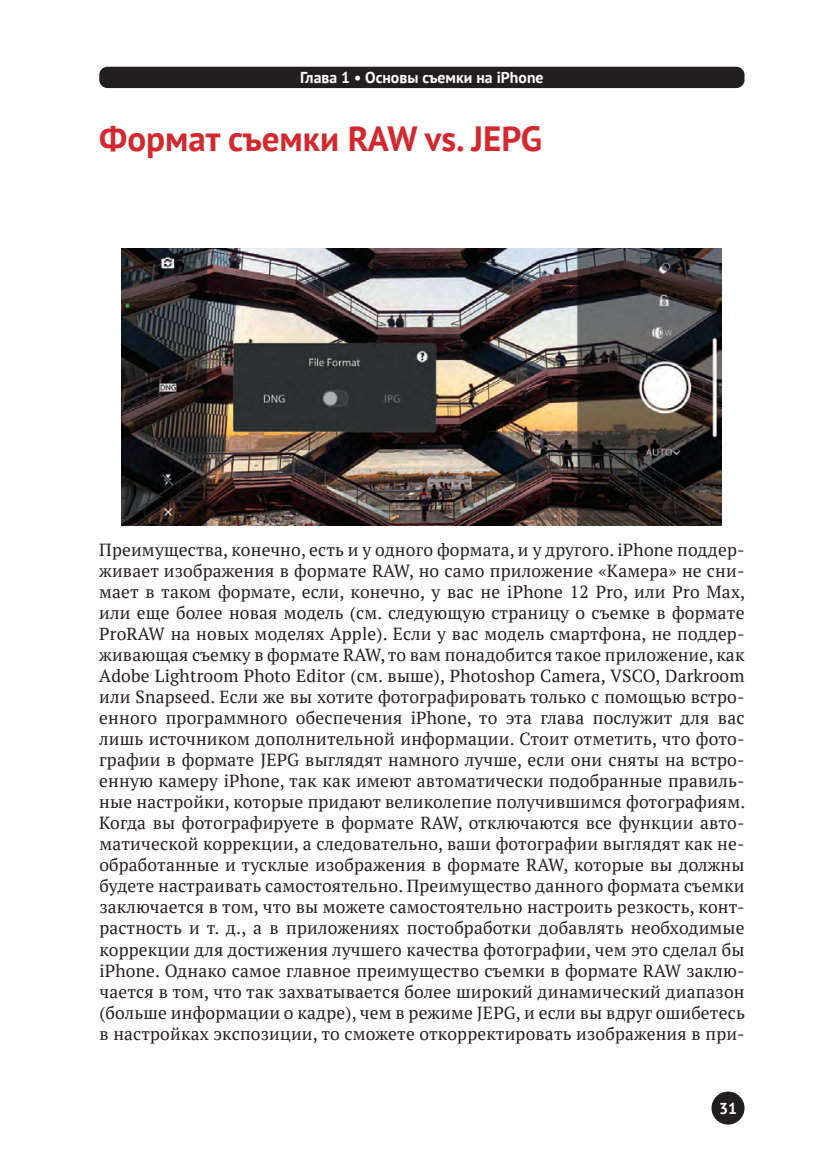
<style>
.page{position:relative;width:819px;height:1166px;background:#fff}
.page>*{position:absolute;margin:0;border:0;box-sizing:border-box;transform-origin:0 0}
.t1{font:700 35px "PT Sans";color:#d2282f}
.t2{font:17.5px/21px "PT Serif";letter-spacing:.01em;color:#231f20}
.t3{font:700 15.75px "PT Sans";color:#fff}
.t4{font:700 15.75px "PT Sans";color:#fff}
</style>
<div class="page">
<div style="left:99px;top:67px;width:645px;height:21px;background:#231f20;border-radius:8px"></div>
<div style="left:711px;top:1091px;width:33px;height:33px;background:#231f20;border-radius:50%"></div>
<img style="left:122px;top:248px;width:599px;height:277px">
<p class="t3" style="left:300px;top:68px;width:245px">Глава 1 • Основы съемки на iPhone</p>
<p class="t1" style="left:99px;top:116px;width:444px">Формат съемки RAW vs. JEPG</p>
<p class="t2" style="left:99px;top:539px;width:647px">Преимущества, конечно, есть и у одного формата, и у другого. iPhone поддер&shy;живает изображения в формате RAW, но само приложение «Камера» не сни&shy;мает в таком формате, если, конечно, у вас не iPhone 12 Pro, или Pro Max, или еще более новая модель (см. следующую страницу о съемке в формате ProRAW на новых моделях Apple). Если у вас модель смартфона, не поддер&shy;живающая съемку в формате RAW, то вам понадобится такое приложение, как Adobe Lightroom Photo Editor (см. выше), Photoshop Camera, VSCO, Darkroom или Snapseed. Если же вы хотите фотографировать только с помощью встро&shy;енного программного обеспечения iPhone, то эта глава послужит для вас лишь источником дополнительной информации. Стоит отметить, что фото&shy;графии в формате JEPG выглядят намного лучше, если они сняты на встро&shy;енную камеру iPhone, так как имеют автоматически подобранные правиль&shy;ные настройки, которые придают великолепие получившимся фотографиям.<br>Когда вы фотографируете в формате RAW, отключаются все функции авто&shy;матической коррекции, а следовательно, ваши фотографии выглядят как не&shy;обработанные и тусклые изображения в формате RAW, которые вы должны будете настраивать самостоятельно. Преимущество данного формата съемки заключается в том, что вы можете самостоятельно настроить резкость, конт&shy;растность и т. д., а в приложениях постобработки добавлять необходимые коррекции для достижения лучшего качества фотографии, чем это сделал бы iPhone. Однако самое главное преимущество съемки в формате RAW заклю&shy;чается в том, что так захватывается более широкий динамический диапазон (больше информации о кадре), чем в режиме JEPG, и если вы вдруг ошибетесь в настройках экспозиции, то сможете откорректировать изображения в при-</p>
<p class="t4" style="left:719px;top:1098px;width:19px">31</p>
</div>
